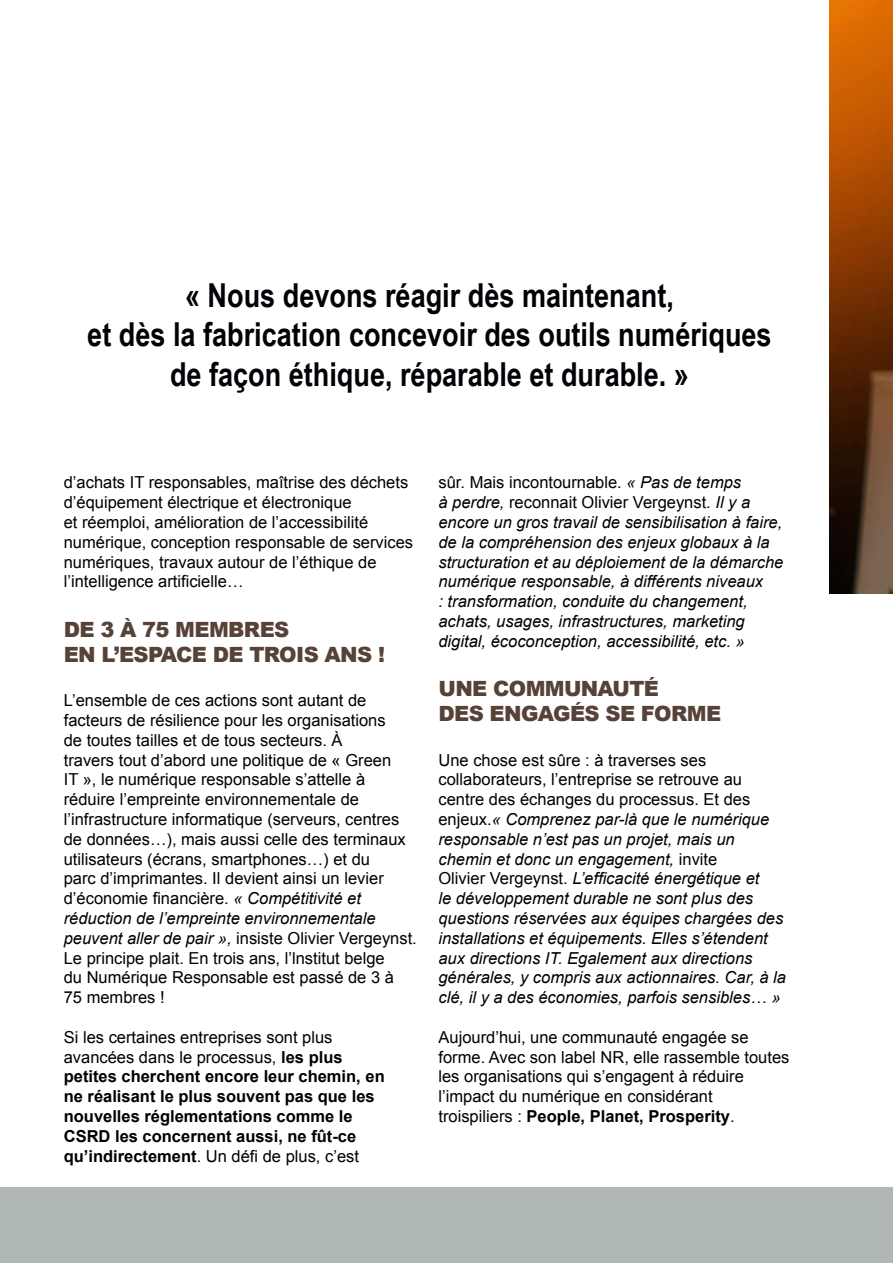
<style>
.page{position:relative;width:893px;height:1263px;background:#fff}
.page>*{position:absolute;margin:0;border:0;box-sizing:border-box;transform-origin:0 0}
.t1{font:700 33px/39.6px "Arial Narrow";color:#020106;text-align:center}
.t2{font:900 21px/25.2px "Arial";letter-spacing:-.03em;color:#574237}
.t3{font:16.5px/19.8px "Arial";color:#000}
.t4{font:italic 16.5px/19.8px "Arial";color:#000}
.t5{font:700 16.5px/19.8px "Arial";color:#000}
.s1{font-style:italic}
.s2{font-weight:400}
.s3{font-style:normal}
.s4{font-weight:700}
</style>
<div class="page">
<div style="left:0;top:1187px;width:893px;height:76px;background:#b0b7b7"></div>
<img style="left:829px;top:0;width:64px;height:593px">
<h1 class="t1" style="left:87px;top:274px;width:686px">« Nous devons réagir dès maintenant,<br>et dès la fabrication concevoir des outils numériques de façon éthique, réparable et durable. »</h1>
<p class="t3" style="left:64px;top:473px;width:351px">d’achats IT responsables, maîtrise des déchets d’équipement électrique et électronique<br>et réemploi, amélioration de l’accessibilité numérique, conception responsable de services numériques, travaux autour de l’éthique de l’intelligence artificielle…</p>
<p class="t2" style="left:64px;top:616px;width:323px">DE 3 À 75 MEMBRES<br>EN L’ESPACE DE TROIS ANS !</p>
<p class="t3" style="left:64px;top:691px;width:355px">L’ensemble de ces actions sont autant de facteurs de résilience pour les organisations<br>de toutes tailles et de tous secteurs. À<br>travers tout d’abord une politique de « Green<br>IT », le numérique responsable s’attelle à réduire l’empreinte environnementale de l’infrastructure informatique (serveurs, centres de données…), mais aussi celle des terminaux utilisateurs (écrans, smartphones…) et du<br>parc d’imprimantes. Il devient ainsi un levier d’économie financière. <span class="s1">« Compétitivité et réduction de l’empreinte environnementale peuvent aller de pair »,</span> insiste Olivier Vergeynst.<br>Le principe plait. En trois ans, l’lnstitut belge<br>du Numérique Responsable est passé de 3 à<br>75 membres !</p>
<p class="t5" style="left:64px;top:1028px;width:322px"><span class="s2">Si les certaines entreprises sont plus avancées dans le processus,</span> les plus petites cherchent encore leur chemin, en ne réalisant le plus souvent pas que les nouvelles réglementations comme le CSRD les concernent aussi, ne fût-ce qu’indirectement<span class="s2">. Un défi de plus, c’est</span></p>
<p class="t4" style="left:438px;top:473px;width:346px"><span class="s3">sûr. Mais incontournable.</span> « Pas de temps<br>à perdre, <span class="s3">reconnait Olivier Vergeynst.</span> Il y a encore un gros travail de sensibilisation à faire, de la compréhension des enjeux globaux à la structuration et au déploiement de la démarche numérique responsable, à différents niveaux<br>: transformation, conduite du changement, achats, usages, infrastructures, marketing digital, écoconception, accessibilité, etc. »</p>
<p class="t2" style="left:438px;top:675px;width:284px">UNE COMMUNAUTÉ<br>DES ENGAGÉS SE FORME</p>
<p class="t4" style="left:438px;top:750px;width:349px"><span class="s3">Une chose est sûre : à traverses ses collaborateurs, l’entreprise se retrouve au centre des échanges du processus. Et des enjeux.</span>« Comprenez par-là que le numérique responsable n’est pas un projet, mais un chemin et donc un engagement, <span class="s3">invite<br>Olivier Vergeynst.</span> L’efficacité énergétique et<br>le développement durable ne sont plus des questions réservées aux équipes chargées des installations et équipements. Elles s’étendent aux directions IT. Egalement aux directions générales, y compris aux actionnaires. Car, à la clé, il y a des économies, parfois sensibles… »</p>
<p class="t3" style="left:438px;top:1027px;width:352px">Aujourd’hui, une communauté engagée se forme. Avec son label NR, elle rassemble toutes les organisations qui s’engagent à réduire l’impact du numérique en considérant troispiliers : <span class="s4">People, Planet, Prosperity</span>.</p>
</div>
